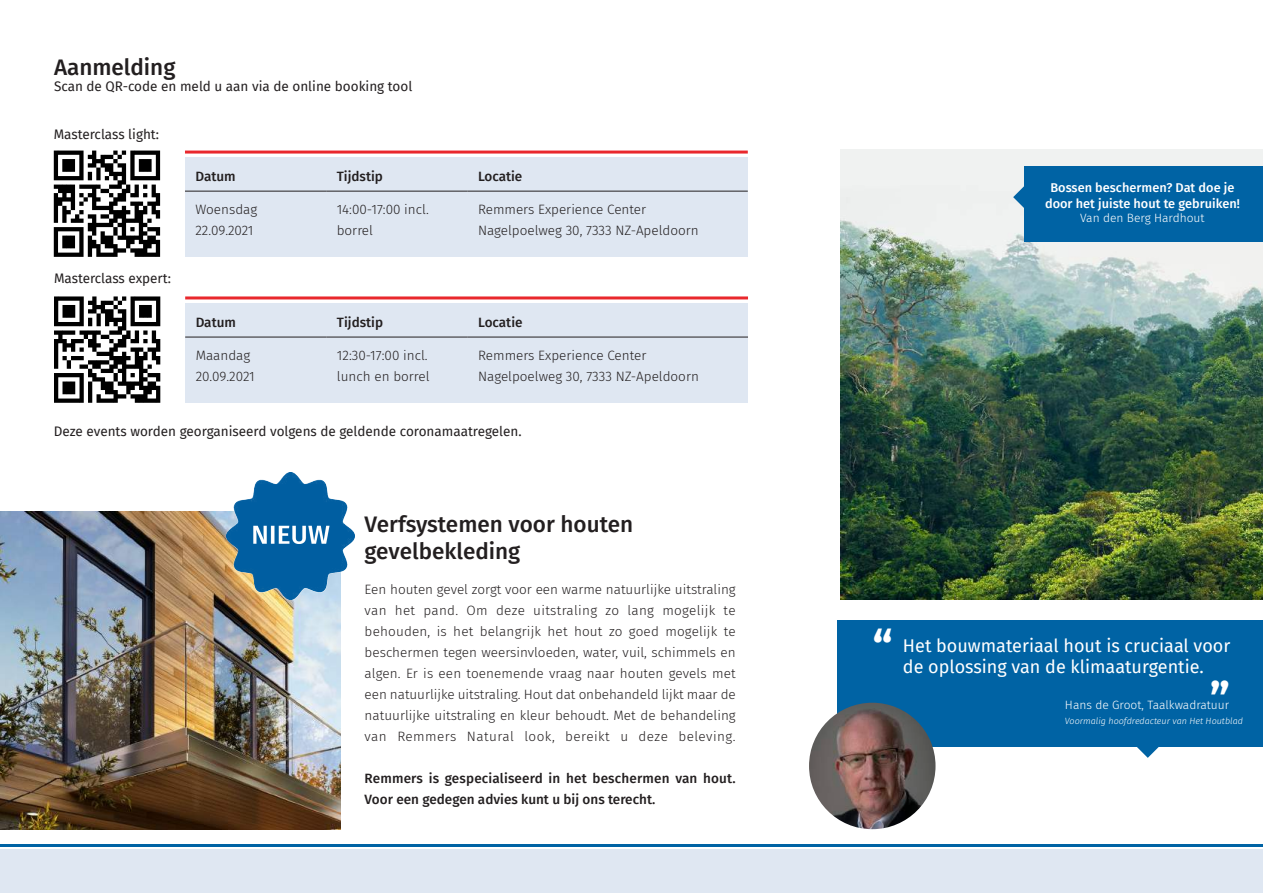
<style>
.page{position:relative;width:1263px;height:893px;background:#fff}
.page>*{position:absolute;margin:0;border:0;box-sizing:border-box;transform-origin:0 0}
.t1{font:700 45px "Fira Sans";color:#fff}
.t2{font:500 22.5px/27px "Fira Sans";color:#231f20}
.t3{font:18px/21.6px "Fira Sans";color:#fff}
.t4{font:300 13.5px/21px "Fira Sans";color:#231f20}
.t5{font:13.5px "Fira Sans";color:#231f20}
.t6{font:500 13.5px/21px "Fira Sans";color:#231f20}
.t7{font:500 12.75px/15.3px "Fira Sans";color:#fff;text-align:center}
.t8{font:300 12px "Fira Sans";color:#fff}
.t9{font:italic 300 9px "Fira Sans";color:#fff}
</style>
<div class="page">
<svg style="left:54px;top:151px;width:106px;height:106px"></svg>
<svg style="left:54px;top:296px;width:106px;height:107px"></svg>
<hr style="left:185px;top:151px;width:563px;height:3px;background:#e9282d">
<div style="left:185px;top:157px;width:563px;height:100px;background:#dfe7f2"></div>
<hr style="left:185px;top:191px;width:141px;height:1px;background:#231f20">
<hr style="left:326px;top:191px;width:141px;height:1px;background:#231f20">
<hr style="left:467px;top:191px;width:281px;height:1px;background:#231f20">
<hr style="left:185px;top:296px;width:563px;height:3px;background:#e9282d">
<div style="left:185px;top:303px;width:563px;height:100px;background:#dfe7f2"></div>
<hr style="left:185px;top:337px;width:141px;height:1px;background:#231f20">
<hr style="left:326px;top:337px;width:142px;height:1px;background:#231f20">
<hr style="left:468px;top:337px;width:280px;height:1px;background:#231f20">
<div style="left:0;top:850px;width:1263px;height:43px;background:#dfe7f2"></div>
<hr style="left:0;top:845px;width:1263px;height:2px;background:#0063a4">
<svg style="left:1137px;top:747px;width:22px;height:11px"></svg>
<img style="left:840px;top:150px;width:423px;height:450px">
<div style="left:838px;top:620px;width:425px;height:127px;background:#0063a4"></div>
<img style="left:809px;top:703px;width:126px;height:126px;border-radius:63px">
<img style="left:0;top:511px;width:340px;height:318px">
<div style="left:1024px;top:166px;width:239px;height:75px;background:#0063a4"></div>
<svg style="left:1013px;top:186px;width:11px;height:22px"></svg>
<img style="left:226px;top:472px;width:128px;height:128px">
<h2 class="t2" style="left:54px;top:53px;width:123px">Aanmelding</h2>
<p class="t5" style="left:54px;top:76px;width:360px">Scan de QR-code en meld u aan via de online booking tool</p>
<p class="t5" style="left:54px;top:125px;width:107px">Masterclass light:</p>
<p class="t6" style="left:195px;top:165px;width:42px">Datum</p>
<p class="t6" style="left:337px;top:165px;width:48px">Tijdstip</p>
<p class="t6" style="left:478px;top:165px;width:46px">Locatie</p>
<p class="t4" style="left:195px;top:199px;width:63px">Woensdag<br>22.09.2021</p>
<p class="t4" style="left:337px;top:199px;width:94px">14:00-17:00 incl. borrel</p>
<p class="t4" style="left:478px;top:199px;width:222px">Remmers Experience Center<br>Nagelpoelweg 30, 7333 NZ-Apeldoorn</p>
<p class="t5" style="left:54px;top:268px;width:118px">Masterclass expert:</p>
<p class="t6" style="left:196px;top:311px;width:42px">Datum</p>
<p class="t6" style="left:337px;top:311px;width:48px">Tijdstip</p>
<p class="t6" style="left:478px;top:311px;width:46px">Locatie</p>
<p class="t4" style="left:196px;top:345px;width:60px">Maandag<br>20.09.2021</p>
<p class="t4" style="left:337px;top:345px;width:94px">12:30-17:00 incl. lunch en borrel</p>
<p class="t4" style="left:478px;top:345px;width:222px">Remmers Experience Center<br>Nagelpoelweg 30, 7333 NZ-Apeldoorn</p>
<p class="t5" style="left:54px;top:421px;width:469px">Deze events worden georganiseerd volgens de geldende coronamaatregelen.</p>
<h2 class="t2" style="left:365px;top:510px;width:270px">Verfsystemen voor houten gevelbekleding</h2>
<p class="t4" style="left:365px;top:579px;width:373px;text-align:justify">Een houten gevel zorgt voor een warme natuurlijke uitstraling van het pand. Om deze uitstraling zo lang mogelijk te behouden, is het belangrijk het hout zo goed mogelijk te beschermen tegen weersinvloeden, water, vuil, schimmels en algen. Er is een toenemende vraag naar houten gevels met een natuurlijke uitstraling. Hout dat onbehandeld lijkt maar de natuurlijke uitstraling en kleur behoudt. Met de behandeling van Remmers Natural look, bereikt u deze beleving.</p>
<p class="t6" style="left:365px;top:767px;width:373px">Remmers is gespecialiseerd in het beschermen van hout.<br>Voor een gedegen advies kunt u bij ons terecht.</p>
<p class="t7" style="left:1045px;top:180px;width:196px">Bossen beschermen? Dat doe je door het juiste hout te gebruiken!</p>
<p class="t8" style="left:1080px;top:209px;width:126px">Van den Berg Hardhout</p>
<h1 class="t1" style="left:872px;top:609px;width:22px">“</h1>
<h3 class="t3" style="left:903px;top:634px;width:329px">Het bouwmateriaal hout is cruciaal voor de oplossing van de klimaaturgentie.</h3>
<p class="t8" style="left:1065px;top:697px;width:166px">Hans de Groot, Taalkwadratuur</p>
<p class="t9" style="left:1065px;top:714px;width:179px">Voormalig hoofdredacteur van Het Houtblad</p>
<h1 class="t1" style="left:1230px;top:714px;width:22px;rotate:-180deg">“</h1>
</div>
